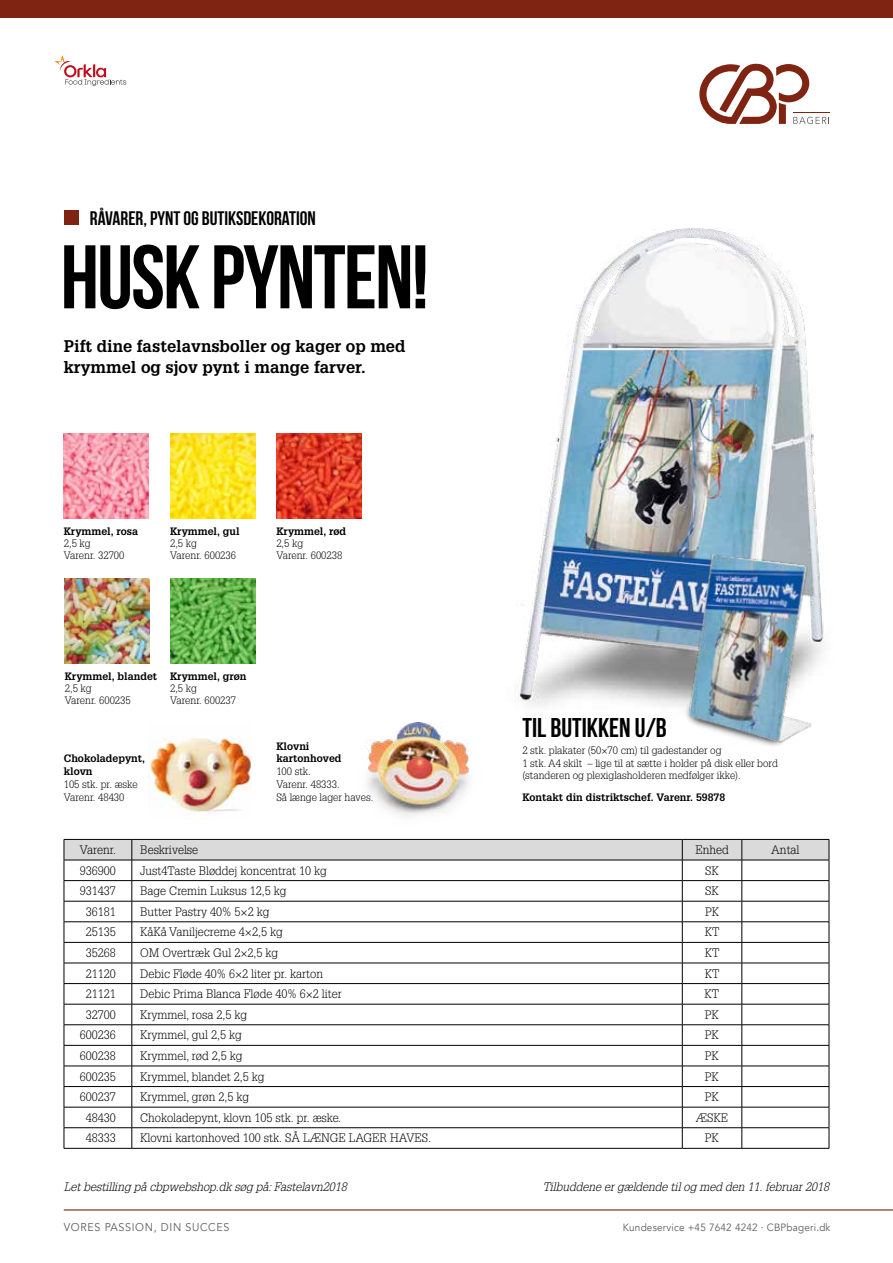
<style>
.page{position:relative;width:893px;height:1263px;background:#fff}
.page>*{position:absolute;margin:0;border:0;box-sizing:border-box;transform-origin:0 0}
.t1{font:700 90px "Bebas Neue";letter-spacing:-.02em;color:#000}
.t2{font:700 27px "Bebas Neue";color:#000}
.t3{font:700 19.5px "Bebas Neue";color:#000}
.t4{font:700 16.5px/21px "Glypha LT Std";color:#000}
.t5{font:300 12px "Glypha LT Std";color:#000}
.t6{font:italic 300 12px "Glypha LT Std";color:#000}
.t7{font:11.25px "Avenir";letter-spacing:.06em;color:#5e5d5e;scale:.95 1}
.t8{font:300 10.5px/12.8px "Glypha LT Std";color:#000}
.t9{font:700 10.5px/12.8px "Glypha LT Std";color:#000}
.t10{font:10.5px "Avenir";letter-spacing:.02em;color:#5e5d5e;scale:.95 1}
</style>
<div class="page">
<div style="left:0;top:0;width:893px;height:17px;background:#7f2312"></div>
<hr style="left:64px;top:1209px;width:829px;height:1px;background:#7f2312">
<svg style="left:699px;top:64px;width:130px;height:60px"></svg>
<hr style="left:793px;top:113px;width:36px;height:1px;background:#7f2312">
<svg style="left:55px;top:55px;width:71px;height:31px"></svg>
<img style="left:516px;top:229px;width:308px;height:497px">
<img style="left:680px;top:553px;width:131px;height:193px">
<hr style="left:64px;top:1148px;width:68px;height:1px;background:#000">
<hr style="left:132px;top:1148px;width:550px;height:1px;background:#000">
<hr style="left:682px;top:1148px;width:60px;height:1px;background:#000">
<hr style="left:742px;top:1148px;width:87px;height:1px;background:#000">
<svg style="left:64px;top:839px;width:766px;height:309px"></svg>
<div style="left:64px;top:210px;width:15px;height:15px;background:#7f2312"></div>
<img style="left:149px;top:738px;width:103px;height:76px">
<img style="left:367px;top:722px;width:102px;height:97px">
<img style="left:64px;top:434px;width:85px;height:85px">
<img style="left:170px;top:434px;width:85px;height:85px">
<img style="left:65px;top:578px;width:85px;height:86px">
<img style="left:170px;top:578px;width:85px;height:86px">
<img style="left:276px;top:434px;width:85px;height:85px">
<h3 class="t3" style="left:90px;top:208px;width:227px">RÅVARER, PYNT OG BUTIKSDEKORATION</h3>
<h1 class="t1" style="left:61px;top:228px;width:370px">HUSK PYNTEN!</h1>
<h3 class="t4" style="left:64px;top:335px;width:343px">Pift dine fastelavnsboller og kager op med krymmel og sjov pynt i mange farver.</h3>
<p class="t9" style="left:64px;top:524px;width:76px">Krymmel, rosa</p>
<p class="t8" style="left:64px;top:537px;width:62px;line-height:12px">2,5 kg<br>Varenr. 32700</p>
<p class="t9" style="left:170px;top:524px;width:71px">Krymmel, gul</p>
<p class="t8" style="left:170px;top:537px;width:67px;line-height:12px">2,5 kg<br>Varenr. 600236</p>
<p class="t9" style="left:276px;top:524px;width:71px">Krymmel, rød</p>
<p class="t8" style="left:276px;top:537px;width:67px;line-height:12px">2,5 kg<br>Varenr. 600238</p>
<p class="t9" style="left:65px;top:669px;width:94px">Krymmel, blandet</p>
<p class="t8" style="left:65px;top:682px;width:67px;line-height:12px">2,5 kg<br>Varenr. 600235</p>
<p class="t9" style="left:170px;top:669px;width:78px">Krymmel, grøn</p>
<p class="t8" style="left:170px;top:682px;width:67px;line-height:12px">2,5 kg<br>Varenr. 600237</p>
<p class="t9" style="left:64px;top:752px;width:83px">Chokoladepynt, klovn</p>
<p class="t8" style="left:64px;top:778px;width:75px">105 stk. pr. æske<br>Varenr. 48430</p>
<p class="t9" style="left:276px;top:739px;width:67px">Klovni kartonhoved</p>
<p class="t8" style="left:276px;top:765px;width:99px">100 stk.<br>Varenr. 48333.<br>Så længe lager haves.</p>
<h2 class="t2" style="left:522px;top:713px;width:146px">TIL BUTIKKEN U/B</h2>
<p class="t8" style="left:522px;top:744px;width:257px">2 stk. plakater (50×70 cm) til gadestander og<br>1 stk. A4 skilt – lige til at sætte i holder på disk eller bord (standeren og plexiglasholderen medfølger ikke).</p>
<p class="t9" style="left:522px;top:790px;width:204px">Kontakt din distriktschef. Varenr. 59878</p>
<p class="t5" style="left:80px;top:843px;width:38px">Varenr.</p>
<p class="t5" style="left:140px;top:843px;width:59px">Beskrivelse</p>
<p class="t5" style="left:695px;top:843px;width:35px">Enhed</p>
<p class="t5" style="left:771px;top:843px;width:30px">Antal</p>
<p class="t5" style="left:80px;top:863px;width:37px">936900</p>
<p class="t5" style="left:140px;top:863px;width:188px">Just4Taste Bløddej koncentrat 10 kg</p>
<p class="t5" style="left:705px;top:863px;width:15px">SK</p>
<p class="t5" style="left:80px;top:884px;width:37px">931437</p>
<p class="t5" style="left:140px;top:884px;width:148px">Bage Cremin Luksus 12,5 kg</p>
<p class="t5" style="left:705px;top:884px;width:15px">SK</p>
<p class="t5" style="left:86px;top:905px;width:31px">36181</p>
<p class="t5" style="left:140px;top:905px;width:131px">Butter Pastry 40% 5×2 kg</p>
<p class="t5" style="left:705px;top:905px;width:16px">PK</p>
<p class="t5" style="left:86px;top:925px;width:31px">25135</p>
<p class="t5" style="left:140px;top:925px;width:144px">KåKå Vaniljecreme 4×2,5 kg</p>
<p class="t5" style="left:705px;top:925px;width:16px">KT</p>
<p class="t5" style="left:86px;top:946px;width:31px">35268</p>
<p class="t5" style="left:140px;top:946px;width:139px">OM Overtræk Gul 2×2,5 kg</p>
<p class="t5" style="left:705px;top:946px;width:16px">KT</p>
<p class="t5" style="left:86px;top:966px;width:31px">21120</p>
<p class="t5" style="left:140px;top:966px;width:184px">Debic Fløde 40% 6×2 liter pr. karton</p>
<p class="t5" style="left:705px;top:966px;width:16px">KT</p>
<p class="t5" style="left:86px;top:987px;width:31px">21121</p>
<p class="t5" style="left:140px;top:987px;width:203px">Debic Prima Blanca Fløde 40% 6×2 liter</p>
<p class="t5" style="left:705px;top:987px;width:16px">KT</p>
<p class="t5" style="left:86px;top:1008px;width:31px">32700</p>
<p class="t5" style="left:140px;top:1008px;width:108px">Krymmel, rosa 2,5 kg</p>
<p class="t5" style="left:705px;top:1008px;width:16px">PK</p>
<p class="t5" style="left:80px;top:1028px;width:37px">600236</p>
<p class="t5" style="left:140px;top:1028px;width:103px">Krymmel, gul 2,5 kg</p>
<p class="t5" style="left:705px;top:1028px;width:16px">PK</p>
<p class="t5" style="left:80px;top:1049px;width:37px">600238</p>
<p class="t5" style="left:140px;top:1049px;width:104px">Krymmel, rød 2,5 kg</p>
<p class="t5" style="left:705px;top:1049px;width:16px">PK</p>
<p class="t5" style="left:80px;top:1069px;width:37px">600235</p>
<p class="t5" style="left:140px;top:1069px;width:126px">Krymmel, blandet 2,5 kg</p>
<p class="t5" style="left:705px;top:1069px;width:16px">PK</p>
<p class="t5" style="left:80px;top:1090px;width:37px">600237</p>
<p class="t5" style="left:140px;top:1090px;width:110px">Krymmel, grøn 2,5 kg</p>
<p class="t5" style="left:705px;top:1090px;width:16px">PK</p>
<p class="t5" style="left:86px;top:1111px;width:31px">48430</p>
<p class="t5" style="left:140px;top:1111px;width:202px">Chokoladepynt, klovn 105 stk. pr. æske.</p>
<p class="t5" style="left:696px;top:1111px;width:34px">ÆSKE</p>
<p class="t5" style="left:86px;top:1131px;width:31px">48333</p>
<p class="t5" style="left:140px;top:1131px;width:292px">Klovni kartonhoved 100 stk. SÅ LÆNGE LAGER HAVES.</p>
<p class="t5" style="left:705px;top:1131px;width:16px">PK</p>
<p class="t6" style="left:64px;top:1180px;width:285px">Let bestilling på cbpwebshop.dk søg på: Fastelavn2018</p>
<p class="t6" style="left:543px;top:1180px;width:288px">Tilbuddene er gældende til og med den 11. februar 2018</p>
<p class="t7" style="left:64px;top:1220px;width:176px">VORES PASSION, DIN SUCCES</p>
<p class="t10" style="left:623px;top:1221px;width:220px">Kundeservice +45 7642 4242 · CBPbageri.dk</p>
</div>
